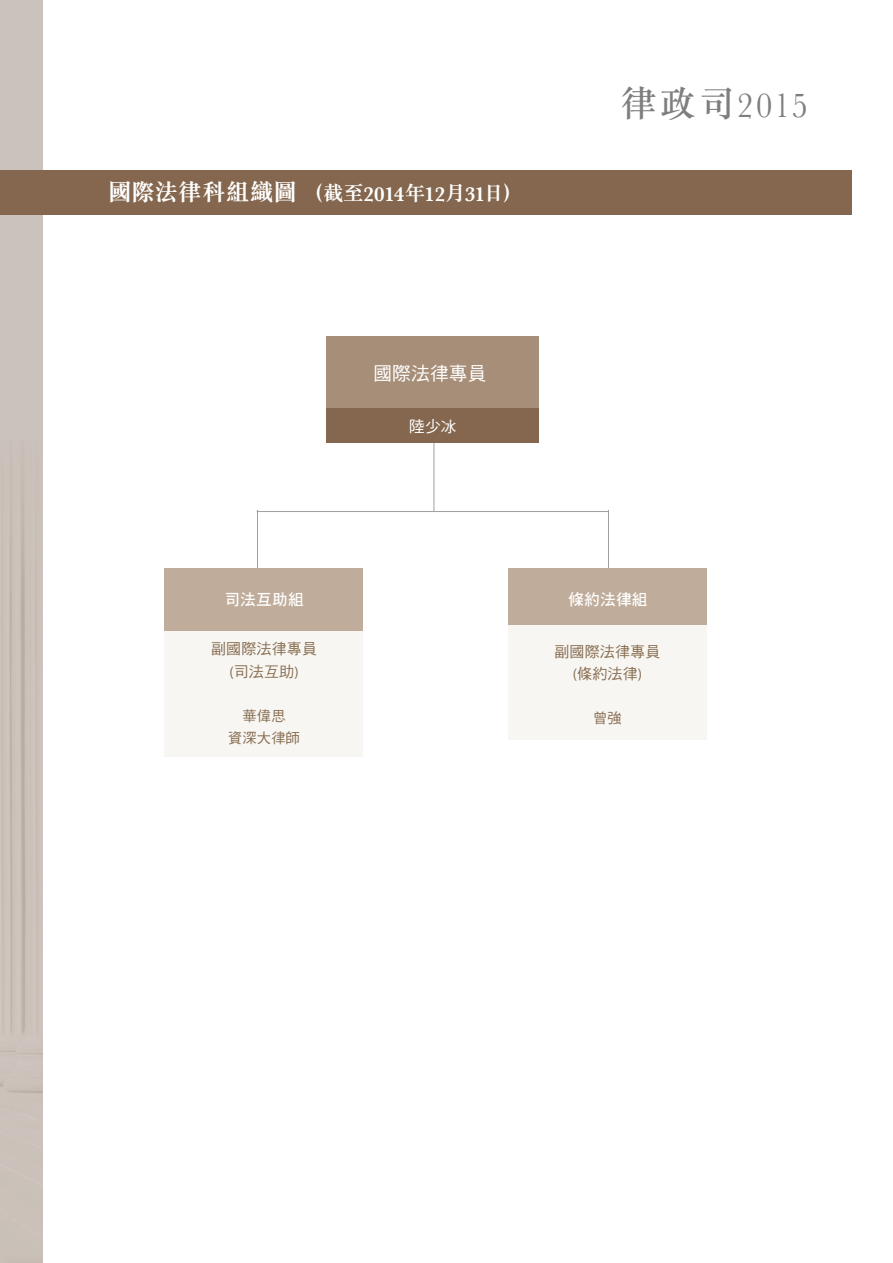
<style>
.page{position:relative;width:893px;height:1263px;background:#fff}
.page>*{position:absolute;margin:0;border:0;box-sizing:border-box;transform-origin:0 0}
.t1{font:36px "Baskerville";color:#7e7f7d;scale:.9 1}
.t2{font:24px "M Sung HK Bold E Ten B5 H";letter-spacing:-.02em;color:#fff}
.t3{font:18.75px "DF Hei HK W5 E Ten B5 H";letter-spacing:.01em;color:#fff}
.t4{font:15.75px "DF Hei HK W7 E Ten B5 H";letter-spacing:.01em;color:#fff}
.t5{font:15.75px "DF Hei HK W5 E Ten B5 H";color:#fff}
.t6{font:15px/22px "DF Hei HK W5 E Ten B5 H";letter-spacing:.01em;color:#886f53;text-align:center}
.t7{font:14.25px/22px "DF Hei HK W5 E Ten B5 H";letter-spacing:.01em;color:#886f53;text-align:center}
.s1{font-size:21px}
.s2{font-family:"Baskerville";font-weight:600;font-size:21px}
.s3{font-family:"M Sung HK Medium E Ten B5 H"}
.s4{font-family:"Myriad Pro"}
</style>
<div class="page">
<div style="left:0;top:0;width:43px;height:1263px;background:#cbc2bb"></div>
<img style="left:0;top:494px;width:43px;height:599px">
<div style="left:0;top:170px;width:851px;height:45px;background:#84674e"></div>
<hr style="left:608px;top:511px;width:1px;height:205px;background:#a09f9f">
<hr style="left:257px;top:511px;width:1px;height:205px;background:#a09f9f">
<hr style="left:434px;top:348px;width:1px;height:164px;background:#a09f9f">
<hr style="left:257px;top:511px;width:351px;height:1px;background:#a09f9f">
<div style="left:508px;top:568px;width:199px;height:171px;background:#f8f6f2"></div>
<div style="left:508px;top:568px;width:199px;height:57px;background:#c0ac9a"></div>
<div style="left:164px;top:568px;width:199px;height:188px;background:#f8f6f2"></div>
<div style="left:164px;top:568px;width:199px;height:63px;background:#c0ac9a"></div>
<div style="left:326px;top:336px;width:212px;height:106px;background:#a78e78"></div>
<div style="left:326px;top:408px;width:212px;height:34px;background:#84674e"></div>
<h2 class="t2" style="left:108px;top:183px;width:416px">國際法律科組織圖<span class="s1">（截至</span><span class="s2">2014</span><span class="s1">年</span><span class="s2">12</span><span class="s1">月</span><span class="s2">31</span><span class="s1">日）</span></h2>
<p class="t3" style="left:373px;top:366px;width:115px">國際法律專員</p>
<p class="t5" style="left:409px;top:420px;width:49px">陸少冰</p>
<h1 class="t1" style="left:621px;top:85px;width:209px"><span class="s3">律政司</span>2015</h1>
<p class="t4" style="left:224px;top:593px;width:81px">司法互助組</p>
<p class="t4" style="left:568px;top:593px;width:81px">條約法律組</p>
<p class="t6" style="left:211px;top:640px;width:107px">副國際法律專員<span class="s4">(</span>司法互助<span class="s4">)</span></p>
<p class="t7" style="left:228px;top:706px;width:73px">華偉思<br>資深大律師</p>
<p class="t6" style="left:554px;top:642px;width:107px">副國際法律專員<span class="s4">(</span>條約法律<span class="s4">)</span></p>
<p class="t7" style="left:593px;top:708px;width:30px">曾強</p>
</div>
